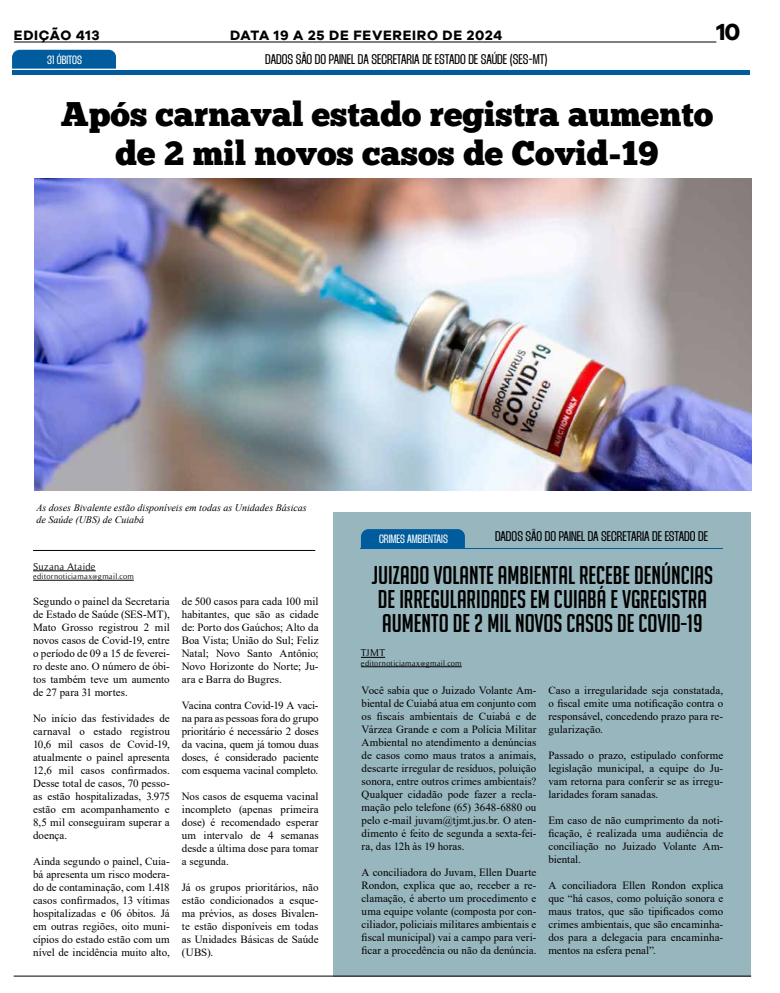
<style>
.page{position:relative;width:780px;height:993px;background:#fff}
.page>*{position:absolute;margin:0;border:0;box-sizing:border-box;transform-origin:0 0}
.t1{font:34px/38px "Chunk Five Ex";color:#000;text-align:center}
.t2{font:25px/24px "Big Noodle Titling";color:#000}
.t3{font:700 24px "Galyon";color:#000}
.t4{font:900 14px "Thunder";color:#000}
.t5{font:700 14px "Galyon";letter-spacing:.05em;color:#000}
.t6{font:900 12px "Thunder";color:#fff}
.t7{font:11px/13px "Times New Roman";color:#000;text-align:justify}
.t8{font:italic 10px/12px "Times New Roman";color:#000}
.t9{font:10px "Timeless";letter-spacing:.04em;color:#000}
.t10{font:8px "Timeless";letter-spacing:.025em;color:#000}
</style>
<div class="page">
<div style="left:334px;top:512px;width:417px;height:463px;background:#98b6bd"></div>
<img style="left:34px;top:178px;width:717px;height:312px">
<hr style="left:14px;top:42px;width:702px;height:1px;background:#000">
<hr style="left:14px;top:975px;width:737px;height:1px;background:#000">
<hr style="left:33px;top:570px;width:63px;height:1px;background:#000">
<hr style="left:33px;top:580px;width:101px;height:1px;background:#000">
<svg style="left:361px;top:657px;width:24px;height:1px"></svg>
<hr style="left:361px;top:666px;width:100px;height:1px;background:#000">
<hr style="left:33px;top:550px;width:282px;height:1px;background:#000">
<div style="left:12px;top:70px;width:737px;height:5px;background:#005c9c"></div>
<hr style="left:360px;top:548px;width:363px;height:1px;background:#005c9c">
<svg style="left:12px;top:50px;width:104px;height:19px;background:#07609f"></svg>
<svg style="left:361px;top:529px;width:104px;height:19px;background:#035d9c"></svg>
<p class="t5" style="left:14px;top:26px;width:87px">EDIÇÃO 413</p>
<p class="t5" style="left:230px;top:26px;width:274px">DATA 19 A 25 DE FEVEREIRO DE 2024</p>
<h3 class="t3" style="left:716px;top:17px;width:26px">10</h3>
<p class="t6" style="left:47px;top:53px;width:36px">31 ÓBITOS</p>
<p class="t4" style="left:265px;top:51px;width:284px">DADOS SÃO DO PAINEL DA SECRETARIA DE ESTADO DE SAÚDE (SES-MT)</p>
<h1 class="t1" style="left:61px;top:95px;width:654px">Após carnaval estado registra aumento de 2 mil novos casos de Covid-19</h1>
<p class="t8" style="left:36px;top:501px;width:272px">As doses Bivalente estão disponíveis em todas as Unidades Básicas de Saúde (UBS) de Cuiabá</p>
<p class="t9" style="left:33px;top:560px;width:64px">Suzana Ataide</p>
<p class="t10" style="left:33px;top:572px;width:102px">editornoticiamax@gmail.com</p>
<p class="t7" style="left:33px;top:594px;width:138px">Segundo o painel da Secretaria de Estado de Saúde (SES-MT), Mato Grosso registrou 2 mil novos casos de Covid-19, entre o período de 09 a 15 de feverei&shy;ro deste ano. O número de óbi&shy;tos também teve um aumento de 27 para 31 mortes.</p>
<p class="t7" style="left:33px;top:711px;width:138px">No início das festividades de carnaval o estado registrou 10,6 mil casos de Covid-19, atualmente o painel apresenta 12,6 mil casos confirmados.<br>Desse total de casos, 70 pesso&shy;as estão hospitalizadas, 3.975 estão em acompanhamento e 8,5 mil conseguiram superar a doença.</p>
<p class="t7" style="left:33px;top:854px;width:138px">Ainda segundo o painel, Cuia&shy;bá apresenta um risco modera&shy;do de contaminação, com 1.418 casos confirmados, 13 vítimas hospitalizadas e 06 óbitos. Já em outras regiões, oito muni&shy;cípios do estado estão com um nível de incidência muito alto,</p>
<p class="t7" style="left:182px;top:594px;width:138px">de 500 casos para cada 100 mil habitantes, que são as cidade de: Porto dos Gaúchos; Alto da Boa Vista; União do Sul; Feliz Natal; Novo Santo Antônio; Novo Horizonte do Norte; Ju&shy;ara e Barra do Bugres.</p>
<p class="t7" style="left:182px;top:698px;width:138px">Vacina contra Covid-19 A vaci&shy;na para as pessoas fora do grupo prioritário é necessário 2 doses da vacina, quem já tomou duas doses, é considerado paciente com esquema vacinal completo.</p>
<p class="t7" style="left:182px;top:789px;width:138px">Nos casos de esquema vacinal incompleto (apenas primeira dose) é recomendado esperar um intervalo de 4 semanas desde a última dose para tomar a segunda.</p>
<p class="t7" style="left:182px;top:880px;width:138px">Já os grupos prioritários, não estão condicionados a esque&shy;ma prévios, as doses Bivalen&shy;te estão disponíveis em todas as Unidades Básicas de Saúde (UBS).</p>
<p class="t6" style="left:379px;top:532px;width:70px">CRIMES AMBIENTAIS</p>
<p class="t4" style="left:495px;top:528px;width:214px">DADOS SÃO DO PAINEL DA SECRETARIA DE ESTADO DE</p>
<h2 class="t2" style="left:372px;top:562px;width:343px">JUIZADO VOLANTE AMBIENTAL RECEBE DENÚNCIAS<br>DE IRREGULARIDADES EM CUIABÁ E VGREGISTRA<br>AUMENTO DE 2 MIL NOVOS CASOS DE COVID-19</h2>
<p class="t9" style="left:361px;top:647px;width:26px">TJMT</p>
<p class="t10" style="left:361px;top:658px;width:102px">editornoticiamax@gmail.com</p>
<p class="t7" style="left:361px;top:682px;width:176px">Você sabia que o Juizado Volante Am&shy;biental de Cuiabá atua em conjunto com os fiscais ambientais de Cuiabá e de Várzea Grande e com a Polícia Militar Ambiental no atendimento a denúncias de casos como maus tratos a animais, descarte irregular de resíduos, poluição sonora, entre outros crimes ambientais?<br>Qualquer cidadão pode fazer a recla&shy;mação pelo telefone (65) 3648-6880 ou pelo e-mail juvam@tjmt.jus.br. O aten&shy;dimento é feito de segunda a sexta-fei&shy;ra, das 12h às 19 horas.</p>
<p class="t7" style="left:361px;top:864px;width:176px">A conciliadora do Juvam, Ellen Duarte Rondon, explica que ao, receber a re&shy;clamação, é aberto um procedimento e uma equipe volante (composta por con&shy;ciliador, policiais militares ambientais e fiscal municipal) vai a campo para veri&shy;ficar a procedência ou não da denúncia.</p>
<p class="t7" style="left:548px;top:682px;width:176px">Caso a irregularidade seja constatada, o fiscal emite uma notificação contra o responsável, concedendo prazo para re&shy;gularização.</p>
<p class="t7" style="left:548px;top:747px;width:176px">Passado o prazo, estipulado conforme legislação municipal, a equipe do Ju&shy;vam retorna para conferir se as irregu&shy;laridades foram sanadas.</p>
<p class="t7" style="left:548px;top:812px;width:176px">Em caso de não cumprimento da noti&shy;ficação, é realizada uma audiência de conciliação no Juizado Volante Am&shy;biental.</p>
<p class="t7" style="left:548px;top:877px;width:176px">A conciliadora Ellen Rondon explica que “há casos, como poluição sonora e maus tratos, que são tipificados como crimes ambientais, que são encaminha&shy;dos para a delegacia para encaminha&shy;mentos na esfera penal”.</p>
</div>
